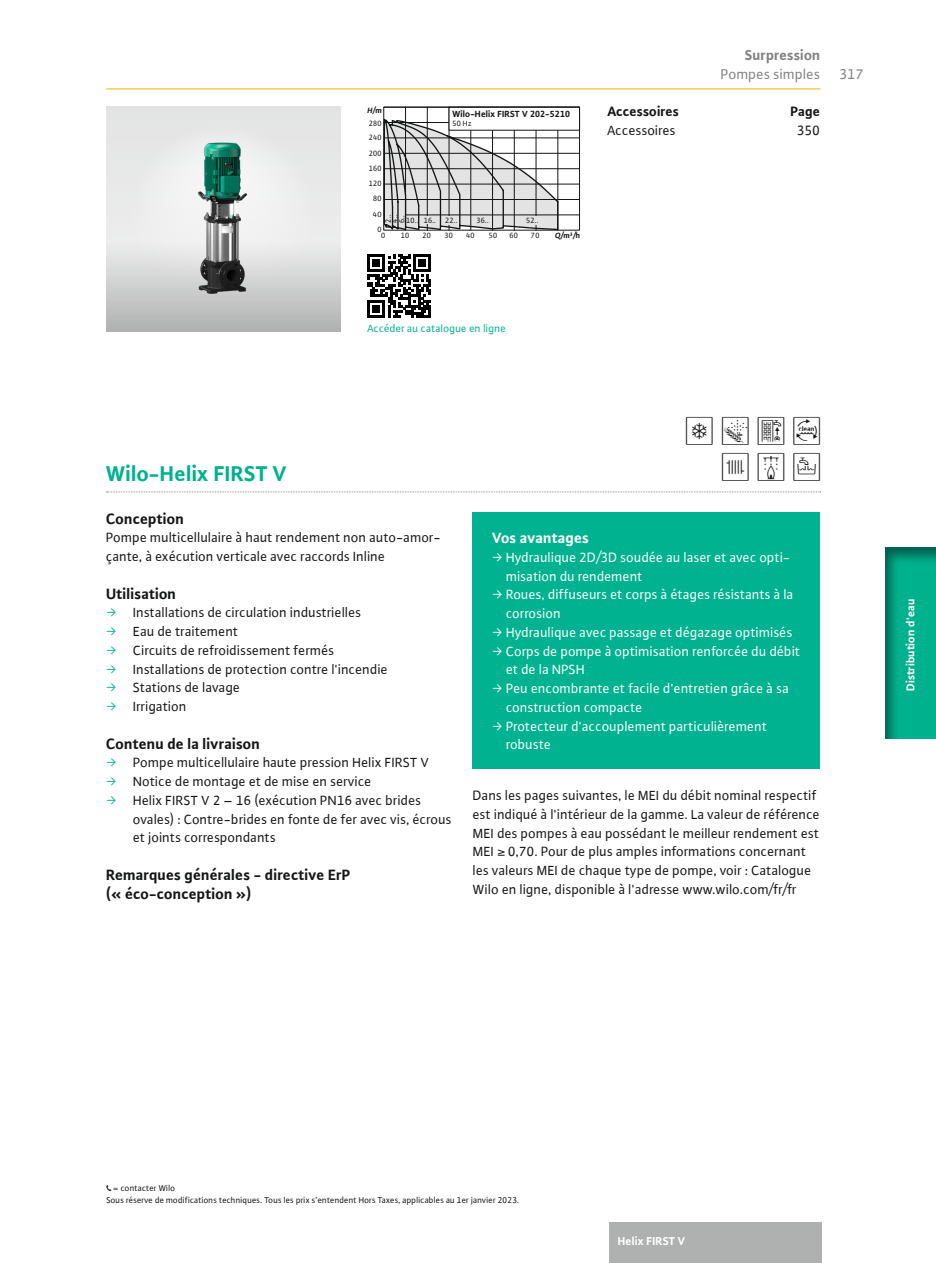
<style>
.page{position:relative;width:936px;height:1263px;background:#fff}
.page>*{position:absolute;margin:0;border:0;box-sizing:border-box;transform-origin:0 0}
.APPLICATION_ICON{font:42.75px/36.8px "WILO Pict";color:#151616;text-align:right}
.OV_TITLE{font:700 22.5px "WILO Plus Global";color:#00b18e}
.Paragraph-h1{font:700 15.75px/18.8px "WILO Plus Global";color:#151616}
.Paragraph-h1-2{font:700 15.75px "WILO Plus Global";color:#fff}
.PAGE_TITLE{font:15px "WILO Plus Global";color:#818281}
.PAGE_TITLE_BOLD{font:700 15px "WILO Plus Global";color:#818281}
.Paragraph-p{font:14.25px/18.8px "WILO Plus Global";color:#151616}
.t1{font:14.25px/18.8px "WILO Plus Global";color:#fff}
.CALS_HEAD{font:700 14.25px "WILO Plus Global";color:#151616}
.CALS_TEXT{font:14.25px "WILO Plus Global";color:#151616}
.CALS_HEAD_RIGHT{font:700 14.25px "WILO Plus Global";color:#151616}
.CALS_TEXT_RIGHT{font:14.25px "WILO Plus Global";color:#151616}
.THUMB_REGISTER{font:700 12px "WILO Plus Global";color:#fff}
.THUMB_REGISTER_BOTTO{font:700 12px "WILO Plus Global";color:#fff}
.SERIES_QRCODE_SUBLIN{font:11.25px "WILO Plus Global";color:#00b18e}
.t2{font:700 9.45px "WILO Plus FM";color:#151616}
.t3{font:9px "WILO Plus Global";color:#151616}
.t4{font:8.1px/6.9px "WILO Plus FM";color:#151616;text-align:justify}
.t5{font:700 8.1px "WILO Plus FM";color:#151616}
.t6{font:8.1px "WILO Plus FM";color:#151616;scale:1.04 1}
.s1{font-style:italic}
.s2{font-family:"WILO Pict";color:#00b18e}
.s3{font-family:"WILO Pict"}
</style>
<div class="page">
<hr style="left:106px;top:89px;width:714px;height:1px;background:#fab000">
<div style="left:609px;top:1222px;width:213px;height:41px;background:#afb0b0"></div>
<div style="left:873px;top:534px;width:62px;height:217px;background:#151616;opacity:.5"></div>
<svg style="left:107px;top:491px;width:713px;height:1px"></svg>
<svg style="left:106px;top:106px;width:234px;height:226px;background:#d7d7d7"></svg>
<hr style="left:405px;top:107px;width:1px;height:123px;background:#151616">
<hr style="left:384px;top:215px;width:195px;height:1px;background:#151616">
<hr style="left:384px;top:199px;width:195px;height:1px;background:#151616">
<hr style="left:384px;top:184px;width:195px;height:1px;background:#151616">
<hr style="left:384px;top:168px;width:195px;height:1px;background:#151616">
<hr style="left:384px;top:153px;width:195px;height:1px;background:#151616">
<hr style="left:384px;top:138px;width:195px;height:1px;background:#151616">
<hr style="left:427px;top:107px;width:1px;height:123px;background:#151616">
<svg style="left:385px;top:116px;width:174px;height:113px"></svg>
<div style="left:383px;top:107px;width:197px;height:124px;border:1px solid #151616"></div>
<svg style="left:129px;top:125px;width:188px;height:188px;fill:#ececec"></svg>
<img style="left:171px;top:128px;width:104px;height:182px">
<div style="left:473px;top:512px;width:347px;height:257px;background:#00b290"></div>
<svg style="left:367px;top:254px;width:64px;height:64px"></svg>
<p class="t5" style="left:367px;top:105px;width:16px"><span class="s1">H</span>/m</p>
<p class="t2" style="left:452px;top:107px;width:119px">Wilo-Helix FIRST V 202-5210</p>
<p class="t4" style="left:452px;top:120px;width:21px">50 Hz</p>
<p class="t4" style="left:369px;top:119px;width:15px">280</p>
<p class="t4" style="left:369px;top:133px;width:15px">240</p>
<p class="t4" style="left:369px;top:149px;width:15px">200</p>
<p class="t4" style="left:369px;top:165px;width:15px">160</p>
<p class="t4" style="left:369px;top:180px;width:15px">120</p>
<p class="t4" style="left:373px;top:195px;width:10px">80</p>
<p class="t6" style="left:373px;top:209px;width:10px">40</p>
<p class="t4" style="left:384px;top:223px;width:10px;rotate:-90deg">2..<br>4..<br>6..</p>
<p class="t4" style="left:406px;top:216px;width:53px">10.. 16.. 22..</p>
<p class="t4" style="left:476px;top:216px;width:14px">36..</p>
<p class="t4" style="left:526px;top:216px;width:14px">52..</p>
<p class="t4" style="left:377px;top:226px;width:6px">0</p>
<p class="t4" style="left:381px;top:232px;width:6px">0</p>
<p class="t4" style="left:401px;top:232px;width:10px">10</p>
<p class="t4" style="left:422px;top:232px;width:10px">20</p>
<p class="t4" style="left:444px;top:232px;width:10px">30</p>
<p class="t4" style="left:466px;top:232px;width:10px">40</p>
<p class="t4" style="left:488px;top:232px;width:10px">50</p>
<p class="t4" style="left:509px;top:232px;width:10px">60</p>
<p class="t4" style="left:531px;top:232px;width:10px">70</p>
<p class="t5" style="left:555px;top:230px;width:26px"><span class="s1">Q</span>/m³/h</p>
<p class="PAGE_TITLE_BOLD" style="left:744px;top:46px;width:77px">Surpression</p>
<p class="PAGE_TITLE" style="left:721px;top:65px;width:101px">Pompes simples</p>
<p class="CALS_HEAD" style="left:607px;top:103px;width:73px">Accessoires</p>
<p class="CALS_HEAD_RIGHT" style="left:790px;top:103px;width:31px">Page</p>
<p class="CALS_TEXT" style="left:607px;top:122px;width:70px">Accessoires</p>
<p class="CALS_TEXT_RIGHT" style="left:797px;top:122px;width:25px">350</p>
<p class="PAGE_TITLE" style="left:839px;top:65px;width:26px">317</p>
<p class="OV_TITLE" style="left:106px;top:460px;width:182px">Wilo-Helix FIRST V</p>
<p class="SERIES_QRCODE_SUBLIN" style="left:367px;top:321px;width:140px">Accéder au catalogue en ligne</p>
<p class="APPLICATION_ICON" style="left:686px;top:415px;width:135px">) ¶ ¾ µ e ¼ r</p>
<p class="Paragraph-h1" style="left:106px;top:509px;width:79px">Conception</p>
<p class="Paragraph-p" style="left:106px;top:528px;width:336px">Pompe multicellulaire à haut rendement non auto-amor&shy;çante, à exécution verticale avec raccords Inline</p>
<p class="Paragraph-h1" style="left:106px;top:584px;width:71px">Utilisation</p>
<p class="Paragraph-p" style="left:106px;top:603px;width:257px"><span class="s2">ƒ</span> Installations de circulation industrielles</p>
<p class="Paragraph-p" style="left:106px;top:622px;width:134px"><span class="s2">ƒ</span> Eau de traitement</p>
<p class="Paragraph-p" style="left:106px;top:641px;width:230px"><span class="s2">ƒ</span> Circuits de refroidissement fermés</p>
<p class="Paragraph-p" style="left:106px;top:659px;width:283px"><span class="s2">ƒ</span> Installations de protection contre l'incendie</p>
<p class="Paragraph-p" style="left:106px;top:678px;width:136px"><span class="s2">ƒ</span> Stations de lavage</p>
<p class="Paragraph-p" style="left:106px;top:697px;width:82px"><span class="s2">ƒ</span> Irrigation</p>
<p class="Paragraph-h1" style="left:106px;top:734px;width:155px">Contenu de la livraison</p>
<p class="Paragraph-p" style="left:106px;top:753px;width:325px"><span class="s2">ƒ</span> Pompe multicellulaire haute pression Helix FIRST V</p>
<p class="Paragraph-p" style="left:106px;top:772px;width:267px"><span class="s2">ƒ</span> Notice de montage et de mise en service</p>
<p class="Paragraph-p" style="left:133px;top:791px;width:320px;text-indent:-27px"><span class="s2">ƒ</span> Helix FIRST V 2 – 16 (exécution PN16 avec brides ovales) : Contre-brides en fonte de fer avec vis, écrous et joints correspondants</p>
<p class="Paragraph-h1" style="left:106px;top:865px;width:246px">Remarques générales - directive ErP (« éco-conception »)</p>
<p class="Paragraph-h1-2" style="left:492px;top:528px;width:98px">Vos avantages</p>
<p class="t1" style="left:506px;top:547px;width:286px;text-indent:-14px"><span class="s3">ƒ</span> Hydraulique 2D/3D soudée au laser et avec opti&shy;misation du rendement</p>
<p class="t1" style="left:506px;top:585px;width:289px;text-indent:-14px"><span class="s3">ƒ</span> Roues, diffuseurs et corps à étages résistants à la corrosion</p>
<p class="t1" style="left:492px;top:622px;width:302px"><span class="s3">ƒ</span> Hydraulique avec passage et dégazage optimisés</p>
<p class="t1" style="left:506px;top:641px;width:296px;text-indent:-14px"><span class="s3">ƒ</span> Corps de pompe à optimisation renforcée du débit et de la NPSH</p>
<p class="t1" style="left:506px;top:679px;width:284px;text-indent:-14px"><span class="s3">ƒ</span> Peu encombrante et facile d'entretien grâce à sa construction compacte</p>
<p class="t1" style="left:506px;top:716px;width:262px;text-indent:-14px"><span class="s3">ƒ</span> Protecteur d'accouplement particulièrement robuste</p>
<p class="Paragraph-p" style="left:473px;top:786px;width:348px">Dans les pages suivantes, le MEI du débit nominal respectif est indiqué à l'intérieur de la gamme. La valeur de référence MEI des pompes à eau possédant le meilleur rendement est MEI ≥ 0,70. Pour de plus amples informations concernant les valeurs MEI de chaque type de pompe, voir : Catalogue Wilo en ligne, disponible à l'adresse www.wilo.com/fr/fr</p>
<p class="THUMB_REGISTER" style="left:903px;top:691px;width:94px;rotate:-90deg">Distribution d'eau</p>
<p class="t3" style="left:106px;top:1182px;width:70px"><span class="s3">Í</span> = contacter Wilo</p>
<p class="t3" style="left:106px;top:1195px;width:414px">Sous réserve de modifications techniques. Tous les prix s’entendent Hors Taxes, applicables au 1er janvier 2023.</p>
<p class="THUMB_REGISTER_BOTTO" style="left:617px;top:1234px;width:69px">Helix FIRST V</p>
</div>
